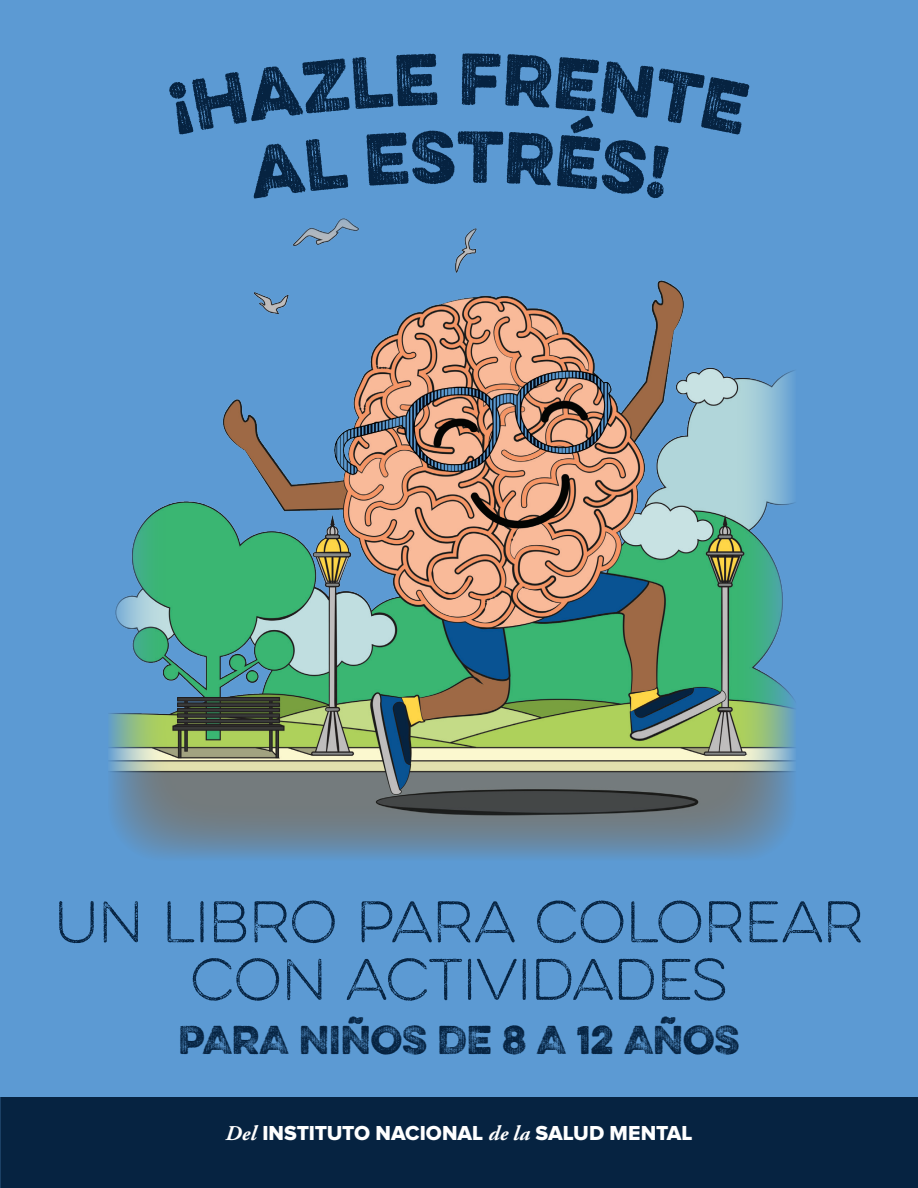
<style>
.page{position:relative;width:918px;height:1188px;background:#5c9ad3}
.page>*{position:absolute;margin:0;border:0;box-sizing:border-box;transform-origin:0 0}
.t1{font:100 52.5px/57.6px "Eveleth";letter-spacing:-.025em;color:#062341;text-align:center}
.t2{font:300 36px "Eveleth";letter-spacing:-.005em;color:#062341}
.t3{font:21px "Proxima Nova Extrabld";color:#fff}
.s1{font-family:"Adobe Garamond Pro";font-weight:700;font-style:italic}
</style>
<div class="page">
<div style="left:0;top:1097px;width:918px;height:91px;background:#062341"></div>
<img style="left:109px;top:218px;width:686px;height:640px">
<h1 class="t1" style="left:54px;top:894px;width:811px">UN LIBRO PARA COLOREAR<br>CON ACTIVIDADES</h1>
<h1 class="t2" style="left:178px;top:1012px;width:563px">PARA NIÑOS DE 8 A 12 AÑOS</h1>
<p class="t3" style="left:225px;top:1123px;width:469px"><span class="s1">Del</span> INSTITUTO NACIONAL <span class="s1">de la</span> SALUD MENTAL</p>
</div>
